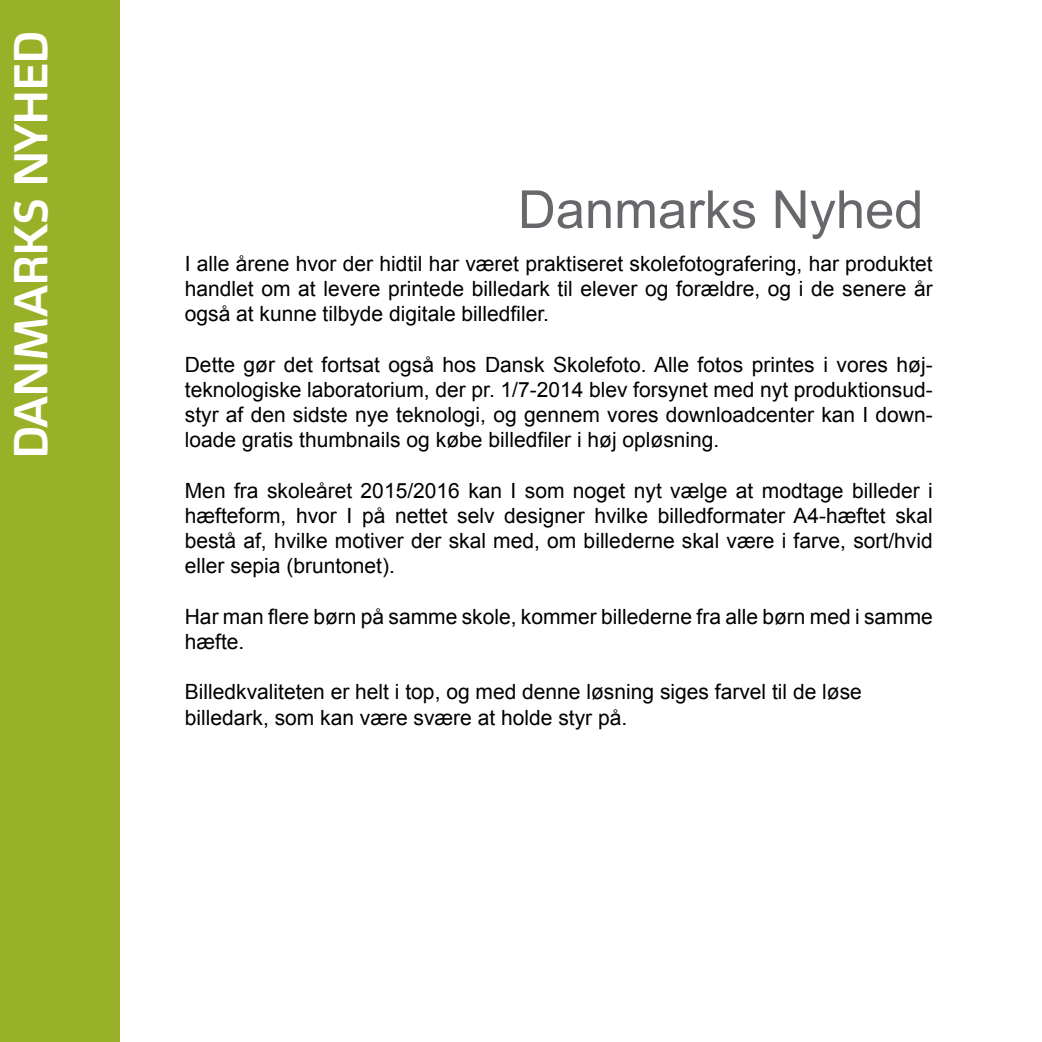
<style>
.page{position:relative;width:1042px;height:1042px;background:#fff}
.page>*{position:absolute;margin:0;border:0;box-sizing:border-box;transform-origin:0 0}
.t1{font:52.5px "Arial";color:#67686b}
.t2{font:700 45.5px "Carlsberg Sans";color:#fff}
.t3{font:21px/25.2px "Arial";color:#000;text-align:justify}
</style>
<div class="page">
<div style="left:0;top:0;width:119px;height:1042px;background:#98b128"></div>
<h2 class="t2" style="left:5px;top:457px;width:423px;rotate:-90deg">DANMARKS NYHED</h2>
<h1 class="t1" style="left:518px;top:175px;width:407px">Danmarks Nyhed</h1>
<p class="t3" style="left:185px;top:251px;width:749px">I alle årene hvor der hidtil har været praktiseret skolefotografering, har produktet handlet om at levere printede billedark til elever og forældre, og i de senere år også at kunne tilbyde digitale billedfiler.</p>
<p class="t3" style="left:185px;top:352px;width:749px">Dette gør det fortsat også hos Dansk Skolefoto. Alle fotos printes i vores høj&shy;teknologiske laboratorium, der pr. 1/7-2014 blev forsynet med nyt produktionsud&shy;styr af den sidste nye teknologi, og gennem vores downloadcenter kan I down&shy;loade gratis thumbnails og købe billedfiler i høj opløsning.</p>
<p class="t3" style="left:185px;top:478px;width:749px">Men fra skoleåret 2015/2016 kan I som noget nyt vælge at modtage billeder i hæfteform, hvor I på nettet selv designer hvilke billedformater A4-hæftet skal bestå af, hvilke motiver der skal med, om billederne skal være i farve, sort/hvid eller sepia (bruntonet).</p>
<p class="t3" style="left:185px;top:604px;width:749px">Har man flere børn på samme skole, kommer billederne fra alle børn med i samme hæfte.</p>
<p class="t3" style="left:185px;top:679px;width:678px">Billedkvaliteten er helt i top, og med denne løsning siges farvel til de løse billedark, som kan være svære at holde styr på.</p>
</div>
